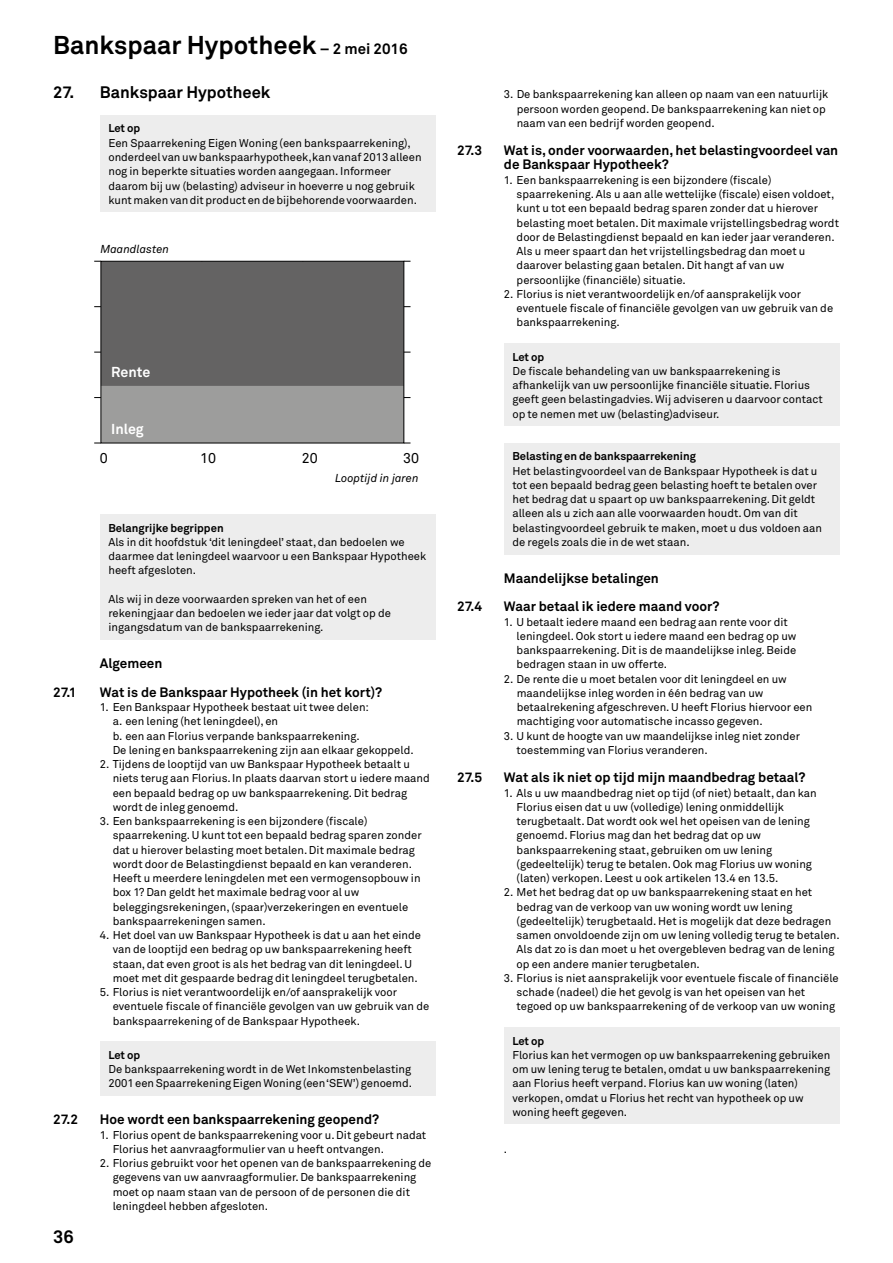
<style>
.page{position:relative;width:893px;height:1263px;background:#fff}
.page>*{position:absolute;margin:0;border:0;box-sizing:border-box;transform-origin:0 0}
.t1{font:700 25.5px "Akkurat";color:#000}
.t2{font:700 18px "Akkurat";color:#000}
.t3{font:700 16.5px "Akkurat";color:#000}
.t4{font:700 14.25px "Akkurat";color:#fff}
.t5{font:14.25px "Akkurat";color:#000}
.t6{font:700 13.5px/14.2px "Akkurat";color:#000}
.t7{font:italic 11.4px "Akkurat";color:#000}
.t8{font:11.25px/14.2px "Akkurat";color:#000}
.t9{font:700 11.25px "Akkurat";color:#000}
.s1{font-size:15px}
</style>
<div class="page">
<div style="left:100px;top:115px;width:336px;height:97px;background:#ededed"></div>
<div style="left:101px;top:386px;width:303px;height:57px;background:#9d9d9c"></div>
<div style="left:101px;top:261px;width:303px;height:125px;background:#646363"></div>
<div style="left:101px;top:261px;width:303px;height:182px;border:1px solid #000"></div>
<div style="left:100px;top:514px;width:336px;height:126px;background:#ededed"></div>
<div style="left:100px;top:1042px;width:336px;height:54px;background:#ededed"></div>
<div style="left:504px;top:343px;width:336px;height:83px;background:#ededed"></div>
<div style="left:504px;top:443px;width:336px;height:111px;background:#ededed"></div>
<div style="left:504px;top:1027px;width:336px;height:97px;background:#ededed"></div>
<h1 class="t1" style="left:53px;top:29px;width:356px">Bankspaar Hypotheek <span class="s1">– 2 mei 2016</span></h1>
<h3 class="t3" style="left:53px;top:82px;width:219px">27. Bankspaar Hypotheek</h3>
<p class="t9" style="left:108px;top:121px;width:33px">Let op</p>
<p class="t8" style="left:108px;top:136px;width:315px">Een Spaarrekening Eigen Woning (een bankspaarrekening), onderdeel van uw bankspaarhypotheek, kan vanaf 2013 alleen nog in beperkte situaties worden aangegaan. Informeer daarom bij uw (belasting) adviseur in hoeverre u nog gebruik kunt maken van dit product en de bijbehorende voorwaarden.</p>
<p class="t7" style="left:101px;top:242px;width:70px">Maandlasten</p>
<p class="t4" style="left:111px;top:363px;width:41px">Rente</p>
<p class="t4" style="left:111px;top:420px;width:34px">Inleg</p>
<p class="t5" style="left:100px;top:450px;width:9px">0</p>
<p class="t5" style="left:200px;top:450px;width:17px">10</p>
<p class="t5" style="left:302px;top:450px;width:17px">20</p>
<p class="t5" style="left:403px;top:450px;width:17px">30</p>
<p class="t7" style="left:335px;top:471px;width:85px">Looptijd in jaren</p>
<p class="t9" style="left:108px;top:520px;width:117px">Belangrijke begrippen</p>
<p class="t8" style="left:108px;top:535px;width:319px">Als in dit hoofdstuk ‘dit leningdeel’ staat, dan bedoelen we daarmee dat leningdeel waarvoor u een Bankspaar Hypotheek heeft afgesloten.</p>
<p class="t8" style="left:108px;top:592px;width:284px">Als wij in deze voorwaarden spreken van het of een rekeningjaar dan bedoelen we ieder jaar dat volgt op de ingangsdatum van de bankspaarrekening.</p>
<p class="t6" style="left:100px;top:656px;width:64px">Algemeen</p>
<p class="t6" style="left:53px;top:685px;width:25px">27.1</p>
<p class="t6" style="left:100px;top:685px;width:284px">Wat is de Bankspaar Hypotheek (in het kort)?</p>
<p class="t8" style="left:113px;top:700px;width:303px;text-indent:-13px">1. Een Bankspaar Hypotheek bestaat uit twee delen:<br>a. een lening (het leningdeel), en<br>b. een aan Florius verpande bankspaarrekening.<br>De lening en bankspaarrekening zijn aan elkaar gekoppeld.</p>
<p class="t8" style="left:113px;top:757px;width:319px;text-indent:-13px">2. Tijdens de looptijd van uw Bankspaar Hypotheek betaalt u niets terug aan Florius. In plaats daarvan stort u iedere maand een bepaald bedrag op uw bankspaarrekening. Dit bedrag wordt de inleg genoemd.</p>
<p class="t8" style="left:113px;top:814px;width:310px;text-indent:-13px">3. Een bankspaarrekening is een bijzondere (fiscale) spaarrekening. U kunt tot een bepaald bedrag sparen zonder dat u hierover belasting moet betalen. Dit maximale bedrag wordt door de Belastingdienst bepaald en kan veranderen.<br>Heeft u meerdere leningdelen met een vermogensopbouw in box 1? Dan geldt het maximale bedrag voor al uw beleggingsrekeningen, (spaar)verzekeringen en eventuele bankspaarrekeningen samen.</p>
<p class="t8" style="left:113px;top:928px;width:310px;text-indent:-13px">4. Het doel van uw Bankspaar Hypotheek is dat u aan het einde van de looptijd een bedrag op uw bankspaarrekening heeft staan, dat even groot is als het bedrag van dit leningdeel. U moet met dit gespaarde bedrag dit leningdeel terugbetalen.</p>
<p class="t8" style="left:113px;top:985px;width:318px;text-indent:-13px">5. Florius is niet verantwoordelijk en/of aansprakelijk voor eventuele fiscale of financiële gevolgen van uw gebruik van de bankspaarrekening of de Bankspaar Hypotheek.</p>
<p class="t9" style="left:108px;top:1048px;width:33px">Let op</p>
<p class="t8" style="left:108px;top:1062px;width:305px">De bankspaarrekening wordt in de Wet Inkomstenbelasting<br>2001 een Spaarrekening Eigen Woning (een ‘SEW’) genoemd.</p>
<p class="t6" style="left:53px;top:1112px;width:26px">27.2</p>
<p class="t6" style="left:100px;top:1112px;width:281px">Hoe wordt een bankspaarrekening geopend?</p>
<p class="t8" style="left:113px;top:1128px;width:315px;text-indent:-13px">1. Florius opent de bankspaarrekening voor u. Dit gebeurt nadat<br>Florius het aanvraagformulier van u heeft ontvangen.</p>
<p class="t8" style="left:113px;top:1156px;width:320px;text-indent:-13px">2. Florius gebruikt voor het openen van de bankspaarrekening de gegevens van uw aanvraagformulier. De bankspaarrekening moet op naam staan van de persoon of de personen die dit leningdeel hebben afgesloten.</p>
<h2 class="t2" style="left:53px;top:1225px;width:22px">36</h2>
<p class="t8" style="left:517px;top:87px;width:313px;text-indent:-13px">3. De bankspaarrekening kan alleen op naam van een natuurlijk persoon worden geopend. De bankspaarrekening kan niet op naam van een bedrijf worden geopend.</p>
<p class="t6" style="left:457px;top:143px;width:26px">27.3</p>
<p class="t6" style="left:504px;top:143px;width:336px">Wat is, onder voorwaarden, het belastingvoordeel van de Bankspaar Hypotheek?</p>
<p class="t8" style="left:517px;top:173px;width:324px;text-indent:-13px">1. Een bankspaarrekening is een bijzondere (fiscale) spaarrekening. Als u aan alle wettelijke (fiscale) eisen voldoet, kunt u tot een bepaald bedrag sparen zonder dat u hierover belasting moet betalen. Dit maximale vrijstellingsbedrag wordt door de Belastingdienst bepaald en kan ieder jaar veranderen.<br>Als u meer spaart dan het vrijstellingsbedrag dan moet u daarover belasting gaan betalen. Dit hangt af van uw persoonlijke (financiële) situatie.</p>
<p class="t8" style="left:517px;top:287px;width:318px;text-indent:-13px">2. Florius is niet verantwoordelijk en/of aansprakelijk voor eventuele fiscale of financiële gevolgen van uw gebruik van de bankspaarrekening.</p>
<p class="t9" style="left:512px;top:349px;width:33px">Let op</p>
<p class="t8" style="left:512px;top:364px;width:312px">De fiscale behandeling van uw bankspaarrekening is afhankelijk van uw persoonlijke financiële situatie. Florius geeft geen belastingadvies. Wij adviseren u daarvoor contact op te nemen met uw (belasting)adviseur.</p>
<p class="t9" style="left:512px;top:449px;width:185px">Belasting en de bankspaarrekening</p>
<p class="t8" style="left:512px;top:464px;width:311px">Het belastingvoordeel van de Bankspaar Hypotheek is dat u tot een bepaald bedrag geen belasting hoeft te betalen over het bedrag dat u spaart op uw bankspaarrekening. Dit geldt alleen als u zich aan alle voorwaarden houdt. Om van dit belastingvoordeel gebruik te maken, moet u dus voldoen aan de regels zoals die in de wet staan.</p>
<p class="t6" style="left:504px;top:571px;width:156px">Maandelijkse betalingen</p>
<p class="t6" style="left:457px;top:599px;width:26px">27.4</p>
<p class="t6" style="left:504px;top:599px;width:217px">Waar betaal ik iedere maand voor?</p>
<p class="t8" style="left:517px;top:615px;width:281px;text-indent:-13px">1. U betaalt iedere maand een bedrag aan rente voor dit leningdeel. Ook stort u iedere maand een bedrag op uw bankspaarrekening. Dit is de maandelijkse inleg. Beide bedragen staan in uw offerte.</p>
<p class="t8" style="left:517px;top:672px;width:297px;text-indent:-13px">2. De rente die u moet betalen voor dit leningdeel en uw maandelijkse inleg worden in één bedrag van uw betaalrekening afgeschreven. U heeft Florius hiervoor een machtiging voor automatische incasso gegeven.</p>
<p class="t8" style="left:517px;top:729px;width:285px;text-indent:-13px">3. U kunt de hoogte van uw maandelijkse inleg niet zonder toestemming van Florius veranderen.</p>
<p class="t6" style="left:457px;top:770px;width:26px">27.5</p>
<p class="t6" style="left:504px;top:770px;width:303px">Wat als ik niet op tijd mijn maandbedrag betaal?</p>
<p class="t8" style="left:517px;top:786px;width:302px;text-indent:-13px">1. Als u uw maandbedrag niet op tijd (of niet) betaalt, dan kan Florius eisen dat u uw (volledige) lening onmiddellijk terugbetaalt. Dat wordt ook wel het opeisen van de lening genoemd. Florius mag dan het bedrag dat op uw bankspaarrekening staat, gebruiken om uw lening (gedeeltelijk) terug te betalen. Ook mag Florius uw woning (laten) verkopen. Leest u ook artikelen 13.4 en 13.5.</p>
<p class="t8" style="left:517px;top:885px;width:325px;text-indent:-13px">2. Met het bedrag dat op uw bankspaarrekening staat en het bedrag van de verkoop van uw woning wordt uw lening (gedeeltelijk) terugbetaald. Het is mogelijk dat deze bedragen samen onvoldoende zijn om uw lening volledig terug te betalen.<br>Als dat zo is dan moet u het overgebleven bedrag van de lening op een andere manier terugbetalen.</p>
<p class="t8" style="left:517px;top:971px;width:324px;text-indent:-13px">3. Florius is niet aansprakelijk voor eventuele fiscale of financiële schade (nadeel) die het gevolg is van het opeisen van het tegoed op uw bankspaarrekening of de verkoop van uw woning</p>
<p class="t9" style="left:512px;top:1033px;width:33px">Let op</p>
<p class="t8" style="left:512px;top:1048px;width:319px">Florius kan het vermogen op uw bankspaarrekening gebruiken om uw lening terug te betalen, omdat u uw bankspaarrekening aan Florius heeft verpand. Florius kan uw woning (laten) verkopen, omdat u Florius het recht van hypotheek op uw woning heeft gegeven.</p>
<p class="t8" style="left:504px;top:1142px;width:5px">.</p>
</div>
